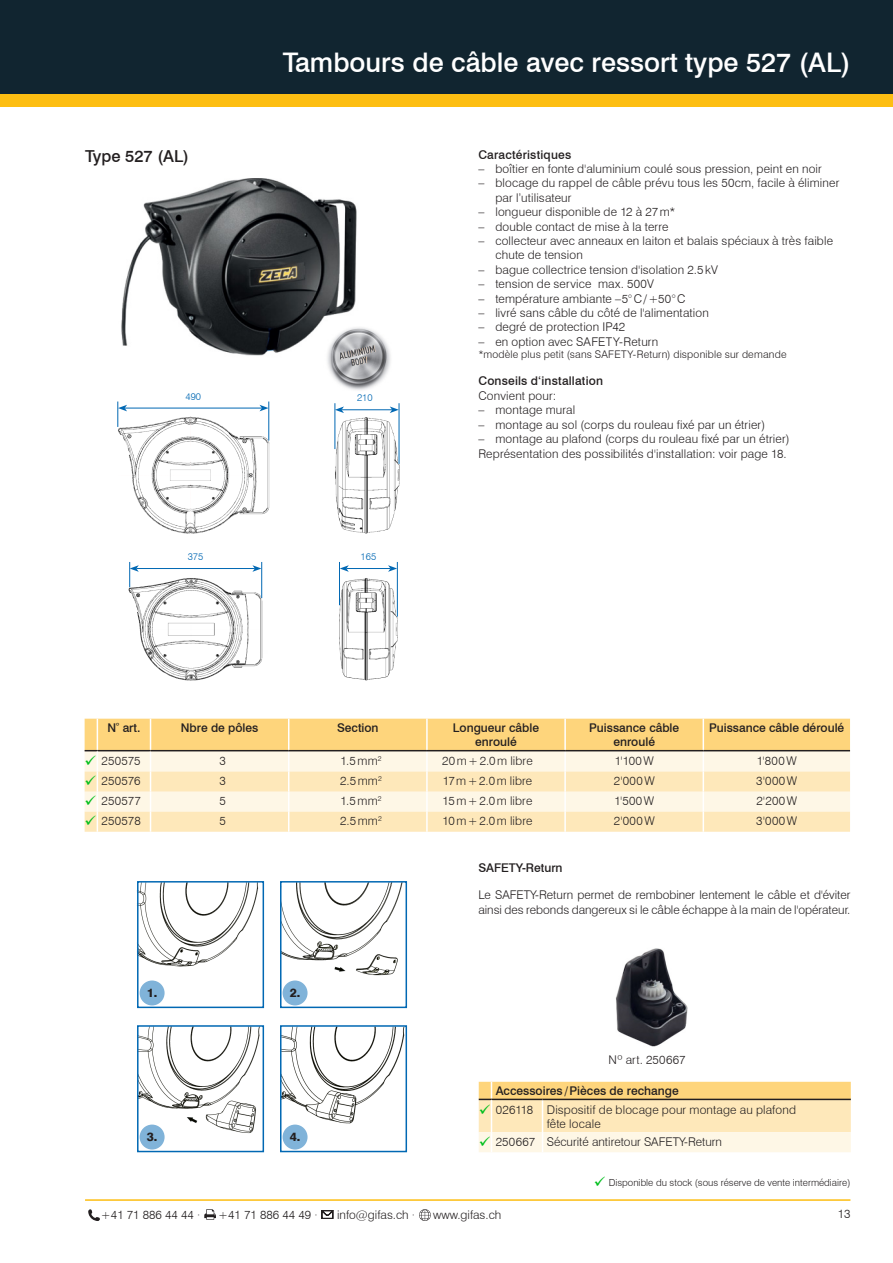
<style>
.page{position:relative;width:893px;height:1263px;background:#fff}
.page>*{position:absolute;margin:0;border:0;box-sizing:border-box;transform-origin:0 0}
.t1{font:500 27px "Swiss 721 BT";color:#fff}
.t2{font:500 16.5px "Swiss 721 BT";color:#231f20}
.t3{font:300 12px/14.4px "Swiss 721 BT";letter-spacing:.01em;color:#231f20}
.t4{font:500 12px/14.4px "Swiss 721 BT";color:#231f20;text-align:center}
.t5{font:800 12px "Swiss 721 BT";color:#231f20}
.t6{font:300 10.5px "Swiss 721 BT";letter-spacing:.02em;color:#231f20}
.t7{font:300 9.75px "Swiss 721 BT";color:#231f20}
.t8{font:300 9.75px "Swiss 721 BT";color:#0168b3}
.s1{color:#00bf1d}
</style>
<div class="page">
<div style="left:0;top:89px;width:893px;height:17px;background:#fdbe12"></div>
<div style="left:0;top:0;width:893px;height:94px;background:#112530"></div>
<hr style="left:85px;top:1199px;width:765px;height:2px;background:#fdbe12">
<svg style="left:88px;top:1209px;width:12px;height:12px"></svg>
<svg style="left:204px;top:1209px;width:12px;height:11px"></svg>
<svg style="left:322px;top:1210px;width:11px;height:9px"></svg>
<svg style="left:419px;top:1209px;width:12px;height:12px"></svg>
<img style="left:616px;top:948px;width:72px;height:99px">
<img style="left:137px;top:881px;width:271px;height:272px">
<div style="left:137px;top:881px;width:127px;height:127px;border:2px solid #0168b3"></div>
<div style="left:137px;top:1025px;width:127px;height:127px;border:2px solid #0168b3"></div>
<div style="left:280px;top:881px;width:127px;height:127px;border:2px solid #0168b3"></div>
<div style="left:280px;top:1025px;width:127px;height:127px;border:2px solid #0168b3"></div>
<div style="left:140px;top:980px;width:25px;height:25px;background:#80b3d9;border-radius:50%"></div>
<div style="left:140px;top:1124px;width:25px;height:25px;background:#80b3d9;border-radius:50%"></div>
<div style="left:283px;top:980px;width:25px;height:25px;background:#80b3d9;border-radius:50%"></div>
<div style="left:283px;top:1124px;width:25px;height:25px;background:#80b3d9;border-radius:50%"></div>
<img style="left:121px;top:179px;width:236px;height:177px">
<img style="left:128px;top:575px;width:135px;height:106px">
<img style="left:117px;top:410px;width:283px;height:124px">
<img style="left:339px;top:575px;width:59px;height:106px">
<hr style="left:335px;top:403px;width:1px;height:46px;background:#0168b3">
<hr style="left:339px;top:562px;width:1px;height:43px;background:#0168b3">
<hr style="left:397px;top:562px;width:1px;height:55px;background:#0168b3">
<hr style="left:261px;top:562px;width:1px;height:36px;background:#0168b3">
<hr style="left:399px;top:403px;width:1px;height:61px;background:#0168b3">
<hr style="left:269px;top:401px;width:1px;height:40px;background:#0168b3">
<hr style="left:125px;top:408px;width:137px;height:1px;background:#0168b3">
<svg style="left:118px;top:401px;width:9px;height:26px"></svg>
<svg style="left:259px;top:405px;width:10px;height:6px"></svg>
<hr style="left:342px;top:409px;width:50px;height:1px;background:#0168b3">
<svg style="left:335px;top:406px;width:9px;height:7px"></svg>
<svg style="left:390px;top:406px;width:9px;height:7px"></svg>
<hr style="left:346px;top:568px;width:44px;height:1px;background:#0168b3">
<svg style="left:340px;top:565px;width:9px;height:7px"></svg>
<svg style="left:388px;top:565px;width:9px;height:7px"></svg>
<hr style="left:136px;top:568px;width:119px;height:1px;background:#0168b3">
<svg style="left:129px;top:562px;width:10px;height:25px"></svg>
<svg style="left:252px;top:565px;width:9px;height:7px"></svg>
<img style="left:312px;top:323px;width:79px;height:67px">
<svg style="left:85px;top:719px;width:765px;height:113px;background:#fbe5b8"></svg>
<svg style="left:479px;top:1082px;width:372px;height:70px;background:#f9e3b5"></svg>
<h1 class="t1" style="left:283px;top:46px;width:569px">Tambours de câble avec ressort type 527 (AL)</h1>
<h2 class="t2" style="left:85px;top:146px;width:105px">Type 527 (AL)</h2>
<p class="t4" style="left:478px;top:147px;width:94px">Caractéristiques</p>
<p class="t3" style="left:478px;top:161px;width:345px">– boîtier en fonte d'aluminium coulé sous pression, peint en noir</p>
<p class="t3" style="left:495px;top:176px;width:345px;text-indent:-17px">– blocage du rappel de câble prévu tous les 50cm, facile à éliminer par l’utilisateur</p>
<p class="t3" style="left:478px;top:205px;width:199px">– longueur disponible de 12 à 27m*</p>
<p class="t3" style="left:478px;top:219px;width:192px">– double contact de mise à la terre</p>
<p class="t3" style="left:495px;top:233px;width:339px;text-indent:-17px">– collecteur avec anneaux en laiton et balais spéciaux à très faible chute de tension</p>
<p class="t3" style="left:478px;top:262px;width:241px">– bague collectrice tension d'isolation 2.5kV</p>
<p class="t3" style="left:478px;top:277px;width:177px">– tension de service max. 500V</p>
<p class="t3" style="left:478px;top:291px;width:209px">– température ambiante –5°C/+50°C</p>
<p class="t3" style="left:478px;top:305px;width:232px">– livré sans câble du côté de l'alimentation</p>
<p class="t3" style="left:478px;top:320px;width:148px">– degré de protection IP42</p>
<p class="t3" style="left:478px;top:334px;width:181px">– en option avec SAFETY-Return</p>
<p class="t6" style="left:478px;top:348px;width:310px">*modèle plus petit (sans SAFETY-Return) disponible sur demande</p>
<p class="t4" style="left:478px;top:374px;width:126px">Conseils d‘installation</p>
<p class="t3" style="left:478px;top:388px;width:79px">Convient pour:</p>
<p class="t3" style="left:478px;top:403px;width:98px">– montage mural</p>
<p class="t3" style="left:478px;top:417px;width:288px">– montage au sol (corps du rouleau fixé par un étrier)</p>
<p class="t3" style="left:478px;top:431px;width:313px">– montage au plafond (corps du rouleau fixé par un étrier)<br>Représentation des possibilités d'installation: voir page 18.</p>
<p class="t8" style="left:185px;top:390px;width:17px">490</p>
<p class="t8" style="left:357px;top:392px;width:17px">210</p>
<p class="t8" style="left:188px;top:551px;width:17px">375</p>
<p class="t8" style="left:361px;top:551px;width:17px">165</p>
<p class="t4" style="left:107px;top:720px;width:34px">N<sup>º</sup> art.</p>
<p class="t4" style="left:181px;top:720px;width:79px">Nbre de pôles</p>
<p class="t4" style="left:337px;top:720px;width:43px">Section</p>
<p class="t4" style="left:453px;top:720px;width:88px">Longueur câble enroulé</p>
<p class="t4" style="left:589px;top:720px;width:92px">Puissance câble enroulé</p>
<p class="t4" style="left:709px;top:720px;width:137px">Puissance câble déroulé</p>
<p class="t3" style="left:85px;top:753px;width:58px"><span class="s1">✓</span> 250575</p>
<p class="t3" style="left:220px;top:753px;width:8px">3</p>
<p class="t3" style="left:340px;top:753px;width:43px">1.5mm<sup>2</sup></p>
<p class="t3" style="left:442px;top:753px;width:92px">20m+2.0m libre</p>
<p class="t3" style="left:615px;top:753px;width:41px">1'100W</p>
<p class="t3" style="left:757px;top:753px;width:41px">1'800W</p>
<p class="t3" style="left:85px;top:773px;width:57px"><span class="s1">✓</span> 250576</p>
<p class="t3" style="left:220px;top:773px;width:8px">3</p>
<p class="t3" style="left:340px;top:773px;width:43px">2.5mm<sup>2</sup></p>
<p class="t3" style="left:443px;top:773px;width:91px">17m+2.0m libre</p>
<p class="t3" style="left:614px;top:773px;width:42px">2'000W</p>
<p class="t3" style="left:756px;top:773px;width:42px">3'000W</p>
<p class="t3" style="left:85px;top:793px;width:58px"><span class="s1">✓</span> 250577</p>
<p class="t3" style="left:220px;top:793px;width:8px">5</p>
<p class="t3" style="left:340px;top:793px;width:43px">1.5mm<sup>2</sup></p>
<p class="t3" style="left:443px;top:793px;width:91px">15m+2.0m libre</p>
<p class="t3" style="left:614px;top:793px;width:41px">1'500W</p>
<p class="t3" style="left:756px;top:793px;width:42px">2'200W</p>
<p class="t3" style="left:85px;top:813px;width:58px"><span class="s1">✓</span> 250578</p>
<p class="t3" style="left:220px;top:813px;width:8px">5</p>
<p class="t3" style="left:340px;top:813px;width:43px">2.5mm<sup>2</sup></p>
<p class="t3" style="left:442px;top:813px;width:91px">10m+2.0m libre</p>
<p class="t3" style="left:614px;top:813px;width:42px">2'000W</p>
<p class="t3" style="left:756px;top:813px;width:42px">3'000W</p>
<p class="t4" style="left:478px;top:860px;width:86px">SAFETY-Return</p>
<p class="t5" style="left:147px;top:985px;width:12px">1.</p>
<p class="t5" style="left:147px;top:1129px;width:12px">3.</p>
<p class="t5" style="left:290px;top:985px;width:12px">2.</p>
<p class="t5" style="left:290px;top:1129px;width:12px">4.</p>
<p class="t3" style="left:478px;top:888px;width:374px">Le SAFETY-Return permet de rembobiner lentement le câble et d'éviter ainsi des rebonds dangereux si le câble échappe à la main de l'opérateur.</p>
<p class="t3" style="left:609px;top:1052px;width:79px">Nº art. 250667</p>
<p class="t4" style="left:496px;top:1083px;width:184px">Accessoires/Pièces de rechange</p>
<p class="t3" style="left:547px;top:1102px;width:251px;text-indent:-68px"><span class="s1">✓</span> 026118 Dispositif de blocage pour montage au plafond fête locale</p>
<p class="t3" style="left:479px;top:1134px;width:245px"><span class="s1">✓</span> 250667 Sécurité antiretour SAFETY-Return</p>
<p class="t7" style="left:594px;top:1177px;width:258px"><span class="s1">✓</span> Disponible du stock (sous réserve de vente intermédiaire)</p>
<p class="t3" style="left:101px;top:1207px;width:101px">+41 71 886 44 44 ·</p>
<p class="t3" style="left:218px;top:1207px;width:101px">+41 71 886 44 49 ·</p>
<p class="t3" style="left:337px;top:1207px;width:80px">info@gifas.ch ·</p>
<p class="t3" style="left:433px;top:1207px;width:70px">www.gifas.ch</p>
<p class="t3" style="left:838px;top:1207px;width:14px">13</p>
</div>
